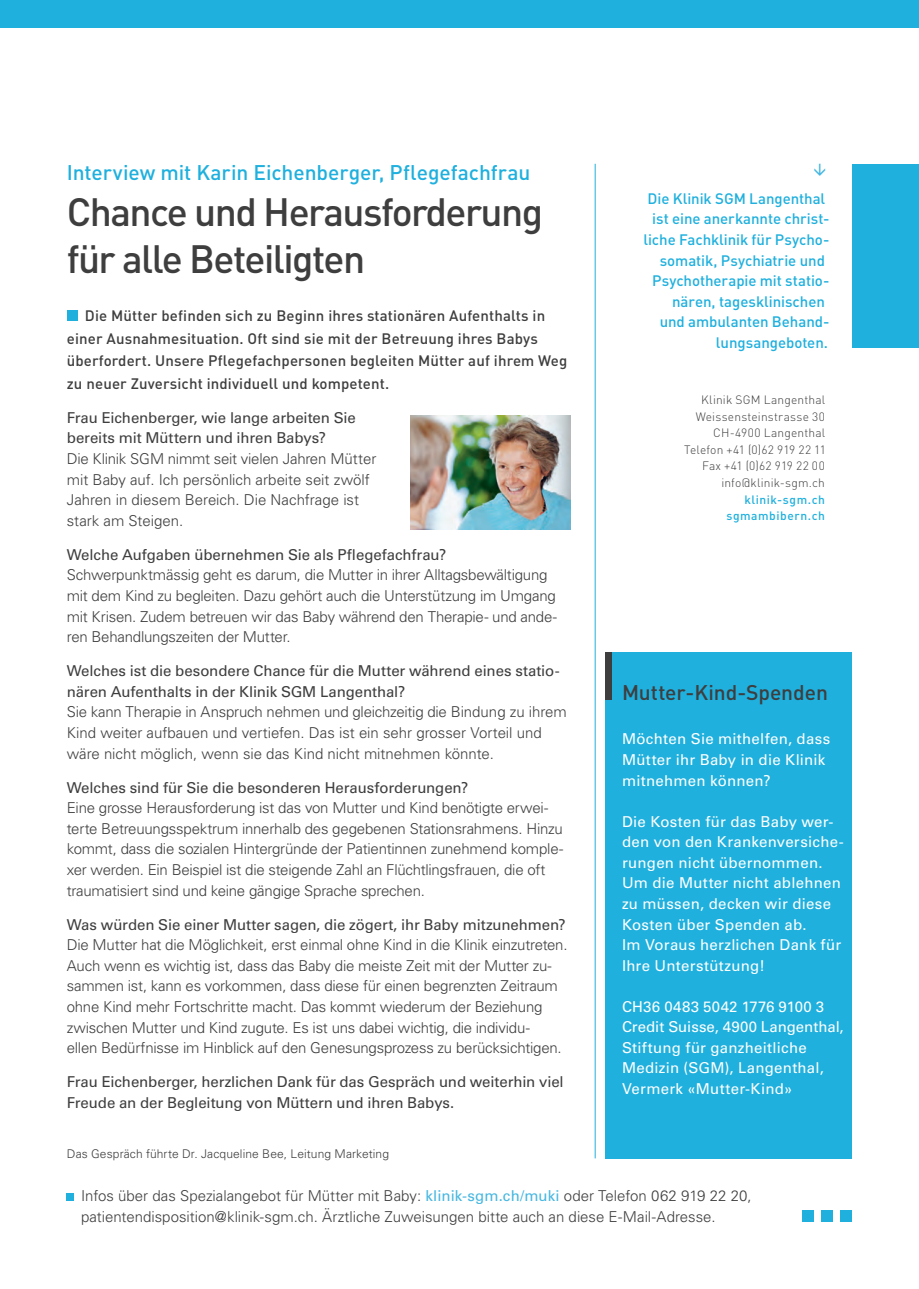
<style>
.page{position:relative;width:919px;height:1289px;background:#fff}
.page>*{position:absolute;margin:0;border:0;box-sizing:border-box;transform-origin:0 0}
.t1{font:500 39px/46.8px "DINOT";letter-spacing:-.04em;color:#3e3e3f}
.t2{font:500 21px "DINOT";letter-spacing:-.005em;color:#1fb0de}
.t3{font:500 21px "DINOT";letter-spacing:-.005em;color:#3e3e3f}
.t4{font:300 15px/20.5px "Univers LT Std";letter-spacing:-.015em;color:#3e3e3f}
.t5{font:15px/20.5px "Univers LT Std";letter-spacing:-.01em;color:#3e3e3f}
.t6{font:15px/20.5px "Univers LT Std";letter-spacing:.015em;color:#fff}
.t7{font:500 15px/22.5px "DINOT";letter-spacing:.01em;color:#3e3e3f}
.t8{font:500 15px "DINOT";letter-spacing:-.005em;color:#1fb0de}
.t9{font:300 12px/16.5px "DINOT";letter-spacing:.015em;color:#3e3e3f;text-align:right}
.t10{font:300 12px "Univers LT Std";letter-spacing:.01em;color:#3e3e3f}
.t11{font:500 12px/16.5px "DINOT";letter-spacing:.045em;color:#1fb0de;text-align:right}
.s1{font-weight:400;color:#46b7e1}
</style>
<div class="page">
<div style="left:605px;top:652px;width:247px;height:506px;background:#1fb0de"></div>
<hr style="left:594px;top:164px;width:1px;height:994px;background:#1fb0de">
<div style="left:0;top:0;width:918px;height:27px;background:#1fb0de"></div>
<div style="left:852px;top:164px;width:66px;height:184px;background:#1fb0de"></div>
<div style="left:821px;top:1210px;width:11px;height:12px;background:#1fb0de"></div>
<div style="left:801px;top:1210px;width:12px;height:12px;background:#1fb0de"></div>
<div style="left:840px;top:1210px;width:12px;height:12px;background:#1fb0de"></div>
<div style="left:67px;top:311px;width:10px;height:10px;background:#1fb0de"></div>
<img style="left:411px;top:415px;width:159px;height:114px">
<div style="left:66px;top:1193px;width:8px;height:8px;background:#1fb0de"></div>
<div style="left:605px;top:652px;width:7px;height:48px;background:#3e3e3f"></div>
<h2 class="t2" style="left:67px;top:156px;width:465px">Interview mit Karin Eichenberger, Pflegefachfrau</h2>
<h1 class="t1" style="left:67px;top:186px;width:478px">Chance und Herausforderung für alle Beteiligten</h1>
<p class="t7" style="left:67px;top:303px;width:502px;text-indent:18px">Die Mütter befinden sich zu Beginn ihres stationären Aufenthalts in einer Ausnahmesituation. Oft sind sie mit der Betreuung ihres Babys überfordert. Unsere Pflegefachpersonen begleiten Mütter auf ihrem Weg zu neuer Zuversicht individuell und kompetent.</p>
<p class="t5" style="left:67px;top:407px;width:290px">Frau Eichenberger, wie lange arbeiten Sie bereits mit Müttern und ihren Babys?</p>
<p class="t4" style="left:67px;top:448px;width:311px">Die Klinik SGM nimmt seit vielen Jahren Mütter mit Baby auf. Ich persönlich arbeite seit zwölf Jahren in diesem Bereich. Die Nachfrage ist stark am Steigen.</p>
<p class="t5" style="left:67px;top:544px;width:381px">Welche Aufgaben übernehmen Sie als Pflegefachfrau?</p>
<p class="t4" style="left:67px;top:565px;width:491px">Schwerpunktmässig geht es darum, die Mutter in ihrer Alltagsbewältigung mit dem Kind zu begleiten. Dazu gehört auch die Unterstützung im Umgang mit Krisen. Zudem betreuen wir das Baby während den Therapie- und ande&shy;ren Behandlungszeiten der Mutter.</p>
<p class="t5" style="left:67px;top:660px;width:494px">Welches ist die besondere Chance für die Mutter während eines statio&shy;nären Aufenthalts in der Klinik SGM Langenthal?</p>
<p class="t4" style="left:67px;top:701px;width:501px">Sie kann Therapie in Anspruch nehmen und gleichzeitig die Bindung zu ihrem<br>Kind weiter aufbauen und vertiefen. Das ist ein sehr grosser Vorteil und wäre nicht möglich, wenn sie das Kind nicht mitnehmen könnte.</p>
<p class="t5" style="left:67px;top:777px;width:403px">Welches sind für Sie die besonderen Herausforderungen?</p>
<p class="t4" style="left:67px;top:797px;width:498px">Eine grosse Herausforderung ist das von Mutter und Kind benötigte erwei&shy;terte Betreuungsspektrum innerhalb des gegebenen Stationsrahmens. Hinzu kommt, dass die sozialen Hintergründe der Patientinnen zunehmend komple&shy;xer werden. Ein Beispiel ist die steigende Zahl an Flüchtlingsfrauen, die oft traumatisiert sind und keine gängige Sprache sprechen.</p>
<p class="t5" style="left:67px;top:914px;width:500px">Was würden Sie einer Mutter sagen, die zögert, ihr Baby mitzunehmen?</p>
<p class="t4" style="left:67px;top:934px;width:502px">Die Mutter hat die Möglichkeit, erst einmal ohne Kind in die Klinik einzutreten.<br>Auch wenn es wichtig ist, dass das Baby die meiste Zeit mit der Mutter zu&shy;sammen ist, kann es vorkommen, dass diese für einen begrenzten Zeitraum ohne Kind mehr Fortschritte macht. Das kommt wiederum der Beziehung zwischen Mutter und Kind zugute. Es ist uns dabei wichtig, die individu-‑<br>ellen Bedürfnisse im Hinblick auf den Genesungsprozess zu berücksichtigen.</p>
<p class="t5" style="left:67px;top:1071px;width:498px">Frau Eichenberger, herzlichen Dank für das Gespräch und weiterhin viel<br>Freude an der Begleitung von Müttern und ihren Babys.</p>
<p class="t10" style="left:67px;top:1146px;width:324px">Das Gespräch führte Dr. Jacqueline Bee, Leitung Marketing</p>
<p class="t4" style="left:81px;top:1185px;width:672px">Infos über das Spezialangebot für Mütter mit Baby: <span class="s1">klinik-sgm.ch/muki</span> oder Telefon 062 919 22 20, patientendisposition@klinik-sgm.ch. Ärztliche Zuweisungen bitte auch an diese E-Mail-Adresse.</p>
<p class="t8" style="left:647px;top:187px;width:179px">Die Klinik SGM Langenthal</p>
<p class="t8" style="left:652px;top:207px;width:179px">ist eine anerkannte christ-</p>
<p class="t8" style="left:643px;top:228px;width:188px">liche Fachklinik für Psycho-</p>
<p class="t8" style="left:659px;top:248px;width:167px">somatik, Psychiatrie und</p>
<p class="t8" style="left:652px;top:269px;width:179px">Psychotherapie mit statio-</p>
<p class="t8" style="left:672px;top:290px;width:154px">nären, tagesklinischen</p>
<p class="t8" style="left:659px;top:310px;width:171px">und ambulanten Behand-</p>
<p class="t8" style="left:716px;top:331px;width:114px">lungsangeboten.</p>
<p class="t9" style="left:684px;top:391px;width:143px">Klinik SGM Langenthal<br>Weissensteinstrasse 30<br>CH-4900 Langenthal<br>Telefon +41 (0)62 919 22 11<br>Fax +41 (0)62 919 22 00 info@klinik-sgm.ch</p>
<p class="t11" style="left:726px;top:490px;width:100px">klinik-sgm.ch sgmambibern.ch</p>
<h2 class="t3" style="left:622px;top:676px;width:207px">Mutter-Kind-Spenden</h2>
<p class="t6" style="left:622px;top:729px;width:210px">Möchten Sie mithelfen, dass<br>Mütter ihr Baby in die Klinik mitnehmen können?</p>
<p class="t6" style="left:622px;top:811px;width:223px">Die Kosten für das Baby wer&shy;den von den Krankenversiche&shy;rungen nicht übernommen.<br>Um die Mutter nicht ablehnen zu müssen, decken wir diese<br>Kosten über Spenden ab.<br>Im Voraus herzlichen Dank für<br>Ihre Unterstützung!</p>
<p class="t6" style="left:622px;top:996px;width:223px">CH36 0483 5042 1776 9100 3<br>Credit Suisse, 4900 Langenthal,<br>Stiftung für ganzheitliche<br>Medizin (SGM), Langenthal,<br>Vermerk «Mutter-Kind»</p>
</div>
